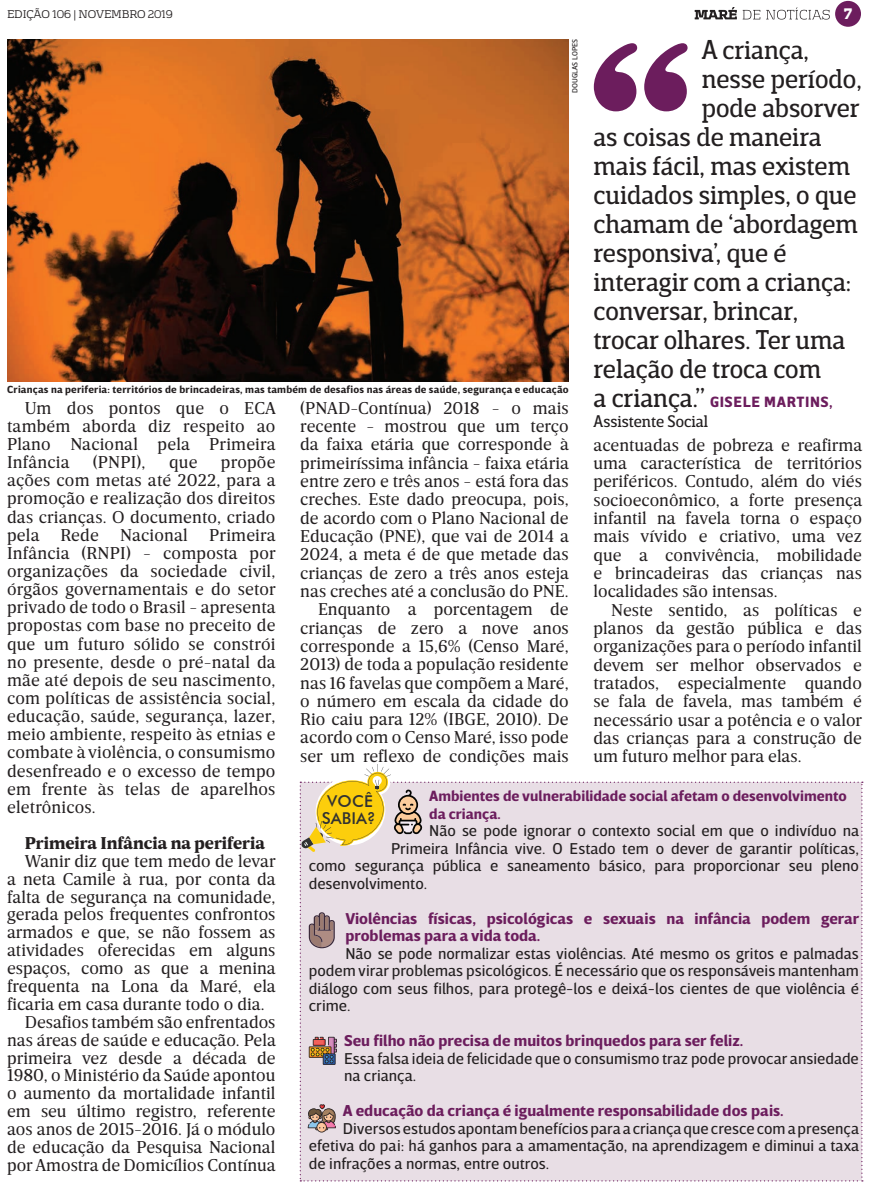
<style>
.page{position:relative;width:869px;height:1188px;background:#fff}
.page>*{position:absolute;margin:0;border:0;box-sizing:border-box;transform-origin:0 0}
.t1{font:26.25px "Breve Slab Title";color:#231f20}
.t2{font:17.5px/18.2px "Breve News";color:#231f20;text-align:justify}
.t3{font:900 17.5px "Breve News";color:#231f20}
.t4{font:500 16.38px/17.6px "Futura BT";color:#313232;text-align:center}
.t5{font:16.25px "Breve Slab Title";color:#231f20}
.t6{font:16px/17.5px "Breve Sans Text";color:#231f20;text-align:justify}
.t7{font:700 16px/17.5px "Breve Sans Text";color:#6c1d5d}
.t8{font:700 15.12px "Breve Sans Text";letter-spacing:.035em;color:#6c1d5d}
.t9{font:700 15px/17.5px "Breve Sans Text";color:#6c1d5d}
.t10{font:900 13.75px "Vezus Serif W01";color:#fff}
.t11{font:700 10.5px "Breve Sans Text";letter-spacing:.02em;color:#231f20}
.t12{font:10px "Vezus Serif W01";color:#231f20}
.t13{font:7.62px "Breve Sans Text";color:#231f20}
.s1{font-family:"Breve Slab Title";font-weight:400;font-size:26.25px;color:#231f20}
</style>
<div class="page">
<svg style="left:644px;top:43px;width:43px;height:68px"></svg>
<svg style="left:593px;top:43px;width:44px;height:68px"></svg>
<img style="left:7px;top:39px;width:561px;height:342px">
<svg style="left:299px;top:764px;width:563px;height:417px;background:#e7dde0"></svg>
<svg style="left:694px;top:7px;width:42px;height:12px"></svg>
<svg style="left:742px;top:7px;width:87px;height:13px"></svg>
<div style="left:834px;top:1px;width:26px;height:26px;background:#6c1d5d;border-radius:50%"></div>
<p class="t12" style="left:7px;top:8px;width:167px">EDIÇÃO 106 | NOVEMBRO 2019</p>
<p class="t10" style="left:843px;top:4px;width:9px">7</p>
<p class="t13" style="left:570px;top:93px;width:55px;rotate:-90deg">DOUGLAS LOPES</p>
<h1 class="t1" style="left:701px;top:34px;width:109px">A criança,</h1>
<h1 class="t1" style="left:701px;top:63px;width:161px">nesse período,</h1>
<h1 class="t1" style="left:701px;top:92px;width:159px">pode absorver</h1>
<h1 class="t1" style="left:593px;top:121px;width:229px">as coisas de maneira</h1>
<h1 class="t1" style="left:593px;top:150px;width:258px">mais fácil, mas existem</h1>
<h1 class="t1" style="left:593px;top:179px;width:264px">cuidados simples, o que</h1>
<h1 class="t1" style="left:593px;top:208px;width:266px">chamam de ‘abordagem</h1>
<h1 class="t1" style="left:593px;top:237px;width:194px">responsiva’, que é</h1>
<h1 class="t1" style="left:593px;top:266px;width:259px">interagir com a criança:</h1>
<h1 class="t1" style="left:593px;top:295px;width:206px">conversar, brincar,</h1>
<h1 class="t1" style="left:593px;top:324px;width:253px">trocar olhares. Ter uma</h1>
<h1 class="t1" style="left:593px;top:353px;width:229px">relação de troca com</h1>
<p class="t8" style="left:593px;top:393px;width:240px"><span class="s1">a criança.”</span> GISELE MARTINS,</p>
<p class="t5" style="left:593px;top:412px;width:116px">Assistente Social</p>
<p class="t11" style="left:7px;top:383px;width:563px">Crianças na periferia: territórios de brincadeiras, mas também de desafios nas áreas de saúde, segurança e educação</p>
<p class="t2" style="left:300px;top:399px;width:270px;text-align:right">(PNAD-Contínua) 2018 - o mais recente - mostrou que um terço da faixa etária que corresponde à primeiríssima infância - faixa etária entre zero e três anos - está fora das creches. Este dado preocupa, pois, de acordo com o Plano Nacional de<br>Educação (PNE), que vai de 2014 a<br>2024, a meta é de que metade das crianças de zero a três anos esteja nas creches até a conclusão do PNE.<br>Enquanto a porcentagem de crianças de zero a nove anos corresponde a 15,6% (Censo Maré,<br>2013) de toda a população residente nas 16 favelas que compõem a Maré, o número em escala da cidade do<br>Rio caiu para 12% (IBGE, 2010). De acordo com o Censo Maré, isso pode ser um reflexo de condições mais</p>
<p class="t2" style="left:7px;top:399px;width:270px;text-indent:18px">Um dos pontos que o ECA também aborda diz respeito ao Plano Nacional pela Primeira Infância</p>
<p class="t2" style="left:593px;top:436px;width:270px">acentuadas de pobreza e reafirma uma característica de territórios periféricos. Contudo, além do viés socioeconômico, a forte presença infantil na favela torna o espaço mais vívido e criativo, uma vez que a convivência, mobilidade e brincadeiras das crianças nas localidades são intensas.</p>
<p class="t2" style="left:593px;top:600px;width:270px;text-indent:18px">Neste sentido, as políticas e planos da gestão pública e das organizações para o período infantil devem ser melhor observados e tratados, especialmente quando se fala de favela, mas também é necessário usar a potência e o valor das crianças para a construção de um futuro melhor para elas.</p>
<p class="t2" style="left:93px;top:453px;width:54px">(PNPI),</p>
<p class="t2" style="left:169px;top:453px;width:30px">que</p>
<p class="t2" style="left:7px;top:453px;width:270px;text-indent:214px">propõe ações com metas até 2022, para a promoção e realização dos direitos das crianças. O documento, criado pela Rede Nacional Primeira Infância (RNPI) - composta por organizações da sociedade civil, órgãos governamentais e do setor privado de todo o Brasil - apresenta propostas com base no preceito de que um futuro sólido se constrói no presente, desde o pré-natal da mãe até depois de seu nascimento, com políticas de assistência social, educação, saúde, segurança, lazer, meio ambiente, respeito às etnias e combate à violência, o consumismo desenfreado e o excesso de tempo em frente às telas de aparelhos eletrônicos.</p>
<p class="t3" style="left:25px;top:832px;width:241px">Primeira Infância na periferia</p>
<p class="t2" style="left:25px;top:851px;width:252px">Wanir diz que tem medo de levar</p>
<p class="t2" style="left:7px;top:869px;width:270px">a neta Camile à rua, por conta da</p>
<p class="t2" style="left:7px;top:887px;width:270px">falta de segurança na comunidade,</p>
<p class="t2" style="left:7px;top:905px;width:270px">gerada pelos frequentes confrontos</p>
<p class="t2" style="left:7px;top:923px;width:270px">armados e que, se não fossem as</p>
<p class="t2" style="left:7px;top:941px;width:270px">atividades oferecidas em alguns</p>
<p class="t2" style="left:7px;top:959px;width:270px">espaços, como as que a menina</p>
<p class="t2" style="left:7px;top:976px;width:270px">frequenta na Lona da Maré, ela</p>
<p class="t2" style="left:7px;top:994px;width:259px">ficaria em casa durante todo o dia.</p>
<p class="t2" style="left:25px;top:1012px;width:252px">Desafios também são enfrentados</p>
<p class="t2" style="left:7px;top:1030px;width:270px">nas áreas de saúde e educação. Pela</p>
<p class="t2" style="left:7px;top:1048px;width:270px">primeira vez desde a década de</p>
<p class="t2" style="left:7px;top:1066px;width:270px">1980, o Ministério da Saúde apontou</p>
<p class="t2" style="left:7px;top:1084px;width:270px">o aumento da mortalidade infantil</p>
<p class="t2" style="left:7px;top:1101px;width:270px">em seu último registro, referente</p>
<p class="t2" style="left:7px;top:1119px;width:270px">aos anos de 2015-2016. Já o módulo</p>
<p class="t2" style="left:7px;top:1137px;width:270px">de educação da Pesquisa Nacional</p>
<p class="t2" style="left:7px;top:1155px;width:270px">por Amostra de Domicílios Contínua</p>
<p class="t9" style="left:429px;top:787px;width:419px">Ambientes de vulnerabilidade social afetam o desenvolvimento da criança.</p>
<p class="t6" style="left:429px;top:821px;width:431px">Não se pode ignorar o contexto social em que o indivíduo na</p>
<p class="t6" style="left:391px;top:839px;width:469px">Primeira Infância vive. O Estado tem o dever de garantir políticas,</p>
<p class="t6" style="left:308px;top:856px;width:551px">como segurança pública e saneamento básico, para proporcionar seu pleno</p>
<p class="t6" style="left:308px;top:874px;width:120px">desenvolvimento.</p>
<p class="t7" style="left:345px;top:909px;width:515px">Violências físicas, psicológicas e sexuais na infância podem gerar problemas para a vida toda.</p>
<p class="t6" style="left:308px;top:944px;width:551px;text-indent:37px">Não se pode normalizar estas violências. Até mesmo os gritos e palmadas podem virar problemas psicológicos. É necessário que os responsáveis mantenham diálogo com seus filhos, para protegê-los e deixá-los cientes de que violência é crime.</p>
<p class="t7" style="left:344px;top:1032px;width:400px">Seu filho não precisa de muitos brinquedos para ser feliz.</p>
<p class="t6" style="left:344px;top:1049px;width:516px">Essa falsa ideia de felicidade que o consumismo traz pode provocar ansiedade na criança.</p>
<p class="t7" style="left:343px;top:1102px;width:442px">A educação da criança é igualmente responsabilidade dos pais.</p>
<p class="t6" style="left:308px;top:1119px;width:551px;text-indent:34px">Diversos estudos apontam benefícios para a criança que cresce com a presença efetiva do pai: há ganhos para a amamentação, na aprendizagem e diminui a taxa de infrações a normas, entre outros.</p>
<p class="t4" style="left:322px;top:791px;width:55px">VOCÊ<br>SABIA?</p>
</div>
